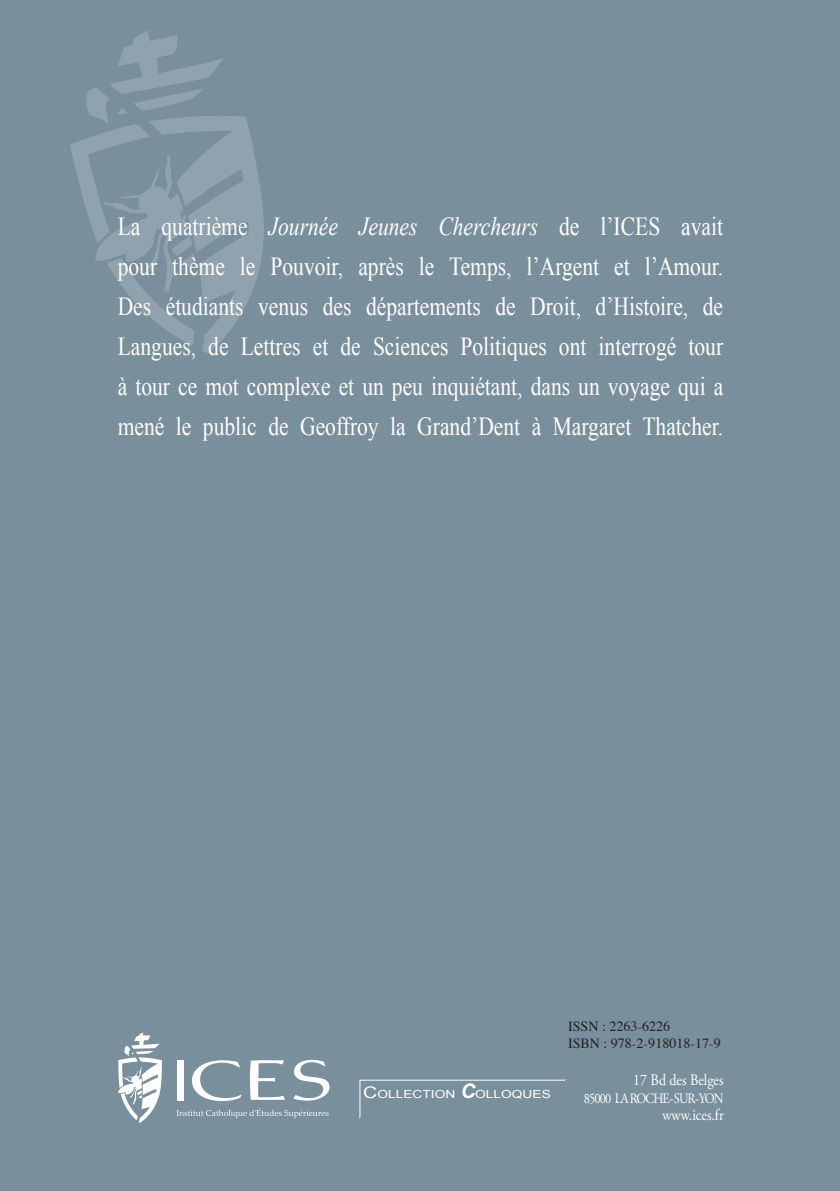
<style>
.page{position:relative;width:840px;height:1191px;background:#fff}
.page>*{position:absolute;margin:0;border:0;box-sizing:border-box;transform-origin:0 0}
.t1{font:26px/40px "Times New Roman";color:#fff;text-align:justify;scale:.83 1}
.t2{font:16px "Adobe Garamond Pro";color:#fff;scale:.87 1}
.t3{font:14.4px "Adobe Garamond Pro";letter-spacing:-.075em;color:#fff;scale:.87 1}
.t4{font:14px "Times";color:#231f20}
.t5{font:11.2px "Arial";color:#fff;scale:1.22 1}
.s1{font-style:italic}
.s2{font-size:16px}
.s3{font-family:"Arial Narrow";font-weight:700;font-style:italic;font-size:20px}
</style>
<div class="page">
<div style="left:0;top:0;width:839px;height:1191px;background:#798f9c"></div>
<svg style="left:192px;top:1060px;width:49px;height:41px"></svg>
<div style="left:177px;top:1060px;width:6px;height:41px;background:#fff"></div>
<svg style="left:293px;top:1059px;width:36px;height:41px"></svg>
<svg style="left:176px;top:1108px;width:152px;height:10px"></svg>
<svg style="left:250px;top:1060px;width:35px;height:39px"></svg>
<svg style="left:118px;top:1032px;width:44px;height:91px"></svg>
<svg style="left:70px;top:30px;width:194px;height:323px"></svg>
<div style="left:359px;top:1079px;width:207px;height:39px;border:1px solid #fff"></div>
<div style="left:359px;top:1117px;width:212px;height:11px;background:#798f9c"></div>
<div style="left:565px;top:1079px;width:11px;height:42px;background:#798f9c"></div>
<p class="t1" style="left:118px;top:205px;width:730px">La quatrième <span class="s1">Journée Jeunes Chercheurs</span> de l’ICES avait pour thème le Pouvoir, après le Temps, l’Argent et l’Amour.<br>Des étudiants venus des départements de Droit, d’Histoire, de Langues, de Lettres et de Sciences Politiques ont interrogé tour à tour ce mot complexe et un peu inquiétant, dans un voyage qui a mené le public de Geoffroy la Grand’Dent à Margaret Thatcher.</p>
<p class="t5" style="left:363px;top:1086px;width:155px"><span class="s2">C</span>OLLECTION <span class="s3">C</span>OLLOQUES</p>
<p class="t4" style="left:567px;top:1013px;width:103px">ISSN : 2263-6226</p>
<p class="t4" style="left:567px;top:1030px;width:154px">ISBN : 978-2-918018-17-9</p>
<p class="t2" style="left:632px;top:1070px;width:105px">17 Bd des Belges</p>
<p class="t3" style="left:583px;top:1089px;width:162px">85000 LA ROCHE- SUR-YON</p>
<p class="t2" style="left:662px;top:1105px;width:72px">www.ices.fr</p>
</div>
